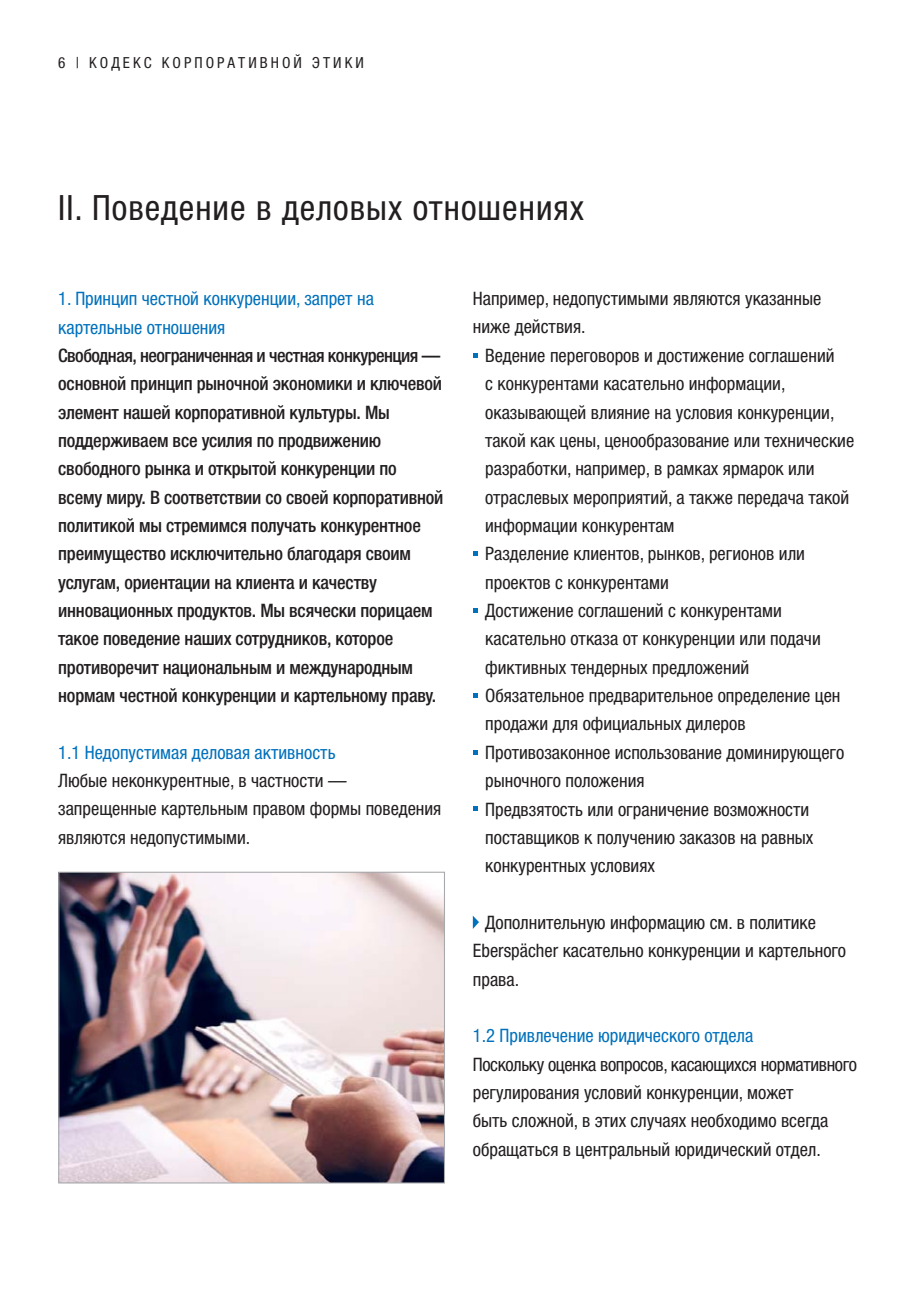
<style>
.page{position:relative;width:918px;height:1298px;background:#fff}
.page>*{position:absolute;margin:0;border:0;box-sizing:border-box;transform-origin:0 0}
.t1{font:condensed 34.8px "Helvetica Neue LTW1 G";letter-spacing:.03em;color:#231f20}
.t2{font:condensed 18.6px/28.4px "Helvetica Neue LTW1 G";color:#231f20}
.t3{font:500 condensed 18.6px/28.4px "Helvetica Neue LTW1 G";letter-spacing:-.01em;color:#231f20}
.t4{font:condensed 18.6px/28.4px "Helvetica Neue LTW1 G";color:#0071bc}
.t5{font:condensed 15.2px "Helvetica Neue LTW1 G";letter-spacing:.2em;color:#231f20}
</style>
<div class="page">
<img style="left:60px;top:874px;width:383px;height:308px">
<div style="left:58px;top:872px;width:387px;height:312px;border:1px solid #a7a9ac"></div>
<svg style="left:473px;top:353px;width:4px;height:5px"></svg>
<svg style="left:473px;top:551px;width:4px;height:5px"></svg>
<svg style="left:473px;top:608px;width:4px;height:5px"></svg>
<svg style="left:473px;top:693px;width:4px;height:5px"></svg>
<svg style="left:473px;top:750px;width:4px;height:4px"></svg>
<svg style="left:473px;top:807px;width:4px;height:4px"></svg>
<svg style="left:473px;top:916px;width:6px;height:13px"></svg>
<p class="t5" style="left:58px;top:53px;width:307px">6 | КОДЕКС КОРПОРАТИВНОЙ ЭТИКИ</p>
<h1 class="t1" style="left:58px;top:188px;width:527px">II. Поведение в деловых отношениях</h1>
<p class="t4" style="left:58px;top:285px;width:317px">1. Принцип честной конкуренции, запрет на картельные отношения</p>
<p class="t3" style="left:58px;top:341px;width:387px">Свободная, неограниченная и честная конкуренция — основной принцип рыночной экономики и ключевой элемент нашей корпоративной культуры. Мы поддерживаем все усилия по продвижению свободного рынка и открытой конкуренции по всему миру. В соответствии со своей корпоративной политикой мы стремимся получать конкурентное преимущество исключительно благодаря своим услугам, ориентации на клиента и качеству инновационных продуктов. Мы всячески порицаем такое поведение наших сотрудников, которое противоречит национальным и международным нормам честной конкуренции и картельному праву.</p>
<p class="t4" style="left:58px;top:738px;width:279px">1.1 Недопустимая деловая активность</p>
<p class="t2" style="left:58px;top:766px;width:385px">Любые неконкурентные, в частности — запрещенные картельным правом формы поведения являются недопустимыми.</p>
<p class="t2" style="left:473px;top:285px;width:350px">Например, недопустимыми являются указанные ниже действия.</p>
<p class="t2" style="left:485px;top:341px;width:371px">Ведение переговоров и достижение соглашений<br>с конкурентами касательно информации, оказывающей влияние на условия конкуренции, такой как цены, ценообразование или технические разработки, например, в рамках ярмарок или отраслевых мероприятий, а также передача такой информации конкурентам<br>Разделение клиентов, рынков, регионов или проектов с конкурентами<br>Достижение соглашений с конкурентами касательно отказа от конкуренции или подачи фиктивных тендерных предложений<br>Обязательное предварительное определение цен продажи для официальных дилеров Противозаконное использование доминирующего рыночного положения<br>Предвзятость или ограничение возможности поставщиков к получению заказов на равных конкурентных условиях</p>
<p class="t2" style="left:473px;top:908px;width:375px;text-indent:12px">Дополнительную информацию см. в политике<br>Eberspächer касательно конкуренции и картельного права.</p>
<p class="t4" style="left:473px;top:1022px;width:282px">1.2 Привлечение юридического отдела</p>
<p class="t2" style="left:473px;top:1050px;width:386px">Поскольку оценка вопросов, касающихся нормативного регулирования условий конкуренции, может<br>быть сложной, в этих случаях необходимо всегда обращаться в центральный юридический отдел.</p>
</div>
